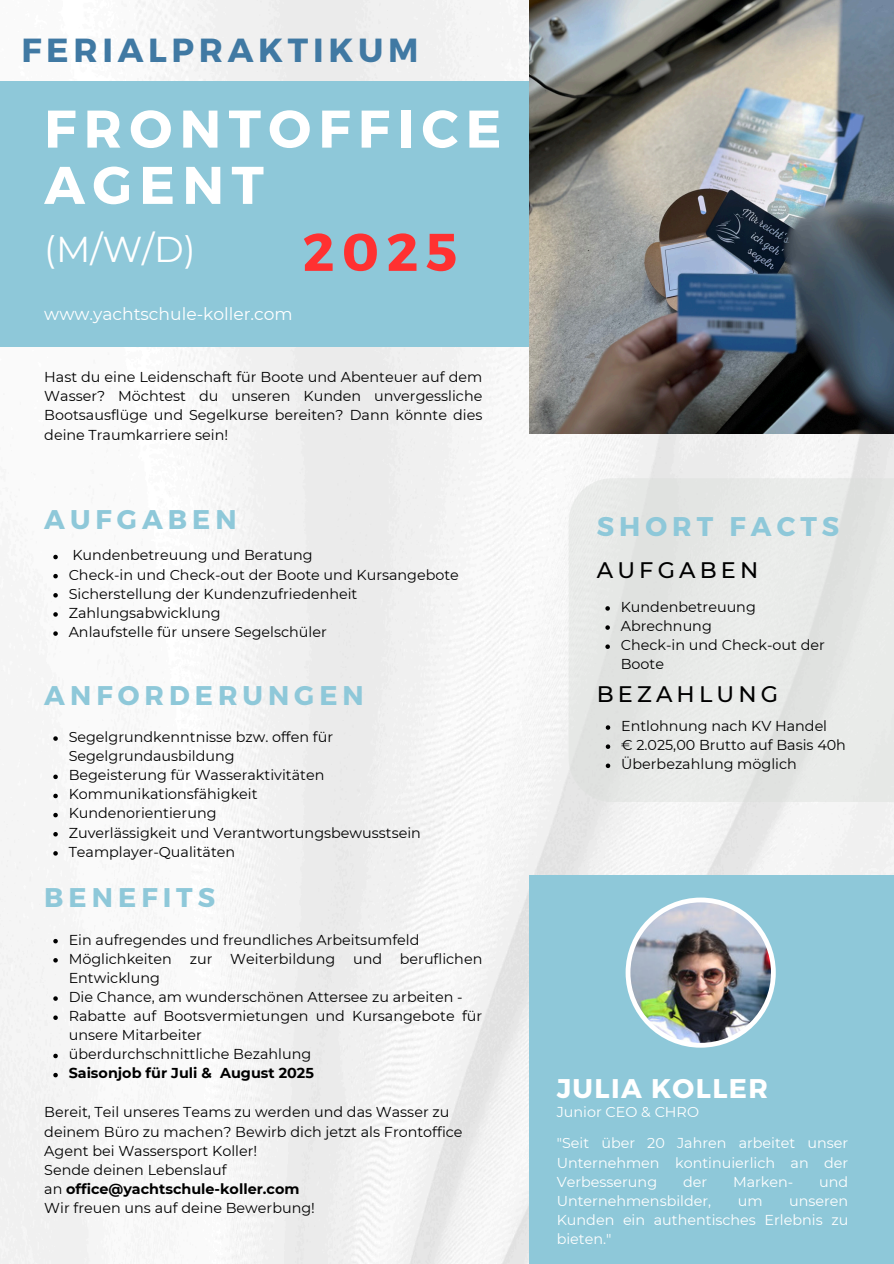
<style>
.page{position:relative;width:894px;height:1264px;background:#fff}
.page>*{position:absolute;margin:0;border:0;box-sizing:border-box;transform-origin:0 0}
.t1{font:700 52.95px/56.2px "Montserrat";letter-spacing:.14em;color:#fff}
.t2{font:700 52.95px "Montserrat";color:#ff3131}
.t3{font:35.85px "Montserrat";color:#fff}
.t4{font:700 33.45px "Montserrat";letter-spacing:.14em;color:#4079a3}
.t5{font:700 27px "Montserrat";letter-spacing:.185em;color:#8ec8d9}
.t6{font:700 27px "Montserrat";letter-spacing:.055em;color:#fff}
.t7{font:500 22.35px "Montserrat";letter-spacing:.185em;color:#000}
.t8{font:17.1px "Montserrat";color:#fff}
.t9{font:14.4px/19.2px "Montserrat";color:#000}
.t10{font:14.4px/19.2px "Montserrat";color:#fff}
.t11{font:700 14.4px "Montserrat";color:#000}
.s1{font-weight:700}
</style>
<div class="page">
<img style="left:0;top:0;width:893px;height:1263px">
<div style="left:0;top:82px;width:614px;height:265px;background:#8ec8d9"></div>
<img style="left:529px;top:0;width:364px;height:433px">
<div style="left:568px;top:478px;width:325px;height:324px;background:#e7e8e7"></div>
<div style="left:529px;top:875px;width:364px;height:388px;background:#8ec8d9"></div>
<svg style="left:625px;top:897px;width:150px;height:150px;background:#edf1f3"></svg>
<img style="left:630px;top:902px;width:140px;height:140px;border-radius:50%">
<svg style="left:53px;top:736px;width:5px;height:4px"></svg>
<svg style="left:53px;top:774px;width:5px;height:5px"></svg>
<svg style="left:53px;top:793px;width:5px;height:5px"></svg>
<svg style="left:53px;top:812px;width:5px;height:5px"></svg>
<svg style="left:53px;top:832px;width:5px;height:4px"></svg>
<svg style="left:53px;top:851px;width:5px;height:4px"></svg>
<svg style="left:605px;top:606px;width:4px;height:4px"></svg>
<svg style="left:605px;top:625px;width:4px;height:5px"></svg>
<svg style="left:605px;top:644px;width:4px;height:5px"></svg>
<svg style="left:605px;top:725px;width:5px;height:4px"></svg>
<svg style="left:605px;top:744px;width:5px;height:5px"></svg>
<svg style="left:605px;top:763px;width:5px;height:5px"></svg>
<svg style="left:53px;top:555px;width:5px;height:4px"></svg>
<svg style="left:53px;top:574px;width:5px;height:4px"></svg>
<svg style="left:53px;top:593px;width:5px;height:4px"></svg>
<svg style="left:53px;top:612px;width:5px;height:4px"></svg>
<svg style="left:53px;top:631px;width:5px;height:5px"></svg>
<svg style="left:53px;top:938px;width:5px;height:5px"></svg>
<svg style="left:53px;top:958px;width:5px;height:4px"></svg>
<svg style="left:53px;top:996px;width:5px;height:4px"></svg>
<svg style="left:53px;top:1015px;width:5px;height:4px"></svg>
<svg style="left:53px;top:1053px;width:5px;height:5px"></svg>
<svg style="left:53px;top:1072px;width:5px;height:5px"></svg>
<h3 class="t4" style="left:21px;top:28px;width:398px">FERIALPRAKTIKUM</h3>
<h1 class="t1" style="left:44px;top:98px;width:458px">FRONTOFFICE<br>AGENT</h1>
<h2 class="t3" style="left:44px;top:228px;width:153px">(M/W/D)</h2>
<p class="t8" style="left:44px;top:303px;width:250px">www.yachtschule-koller.com</p>
<h1 class="t2" style="left:302px;top:217px;width:156px">2025</h1>
<p class="t9" style="left:44px;top:367px;width:439px;text-align:justify">Hast du eine Leidenschaft für Boote und Abenteuer auf dem Wasser? Möchtest du unseren Kunden unvergessliche Bootsausflüge und Segelkurse bereiten? Dann könnte dies deine Traumkarriere sein!</p>
<h3 class="t5" style="left:44px;top:501px;width:194px">AUFGABEN</h3>
<p class="t9" style="left:69px;top:545px;width:391px">Kundenbetreuung und Beratung<br>Check-in und Check-out der Boote und Kursangebote Sicherstellung der Kundenzufriedenheit Zahlungsabwicklung<br>Anlaufstelle für unsere Segelschüler</p>
<h3 class="t5" style="left:44px;top:677px;width:321px">ANFORDERUNGEN</h3>
<p class="t9" style="left:69px;top:727px;width:353px">Segelgrundkenntnisse bzw. offen für<br>Segelgrundausbildung<br>Begeisterung für Wasseraktivitäten<br>Kommunikationsfähigkeit<br>Kundenorientierung<br>Zuverlässigkeit und Verantwortungsbewusstsein<br>Teamplayer-Qualitäten</p>
<h3 class="t5" style="left:44px;top:880px;width:172px">BENEFITS</h3>
<p class="t9" style="left:69px;top:929px;width:415px">Ein aufregendes und freundliches Arbeitsumfeld Möglichkeiten zur Weiterbildung und beruflichen Entwicklung<br>Die Chance, am wunderschönen Attersee zu arbeiten - Rabatte auf Bootsvermietungen und Kursangebote für unsere Mitarbeiter<br>überdurchschnittliche Bezahlung</p>
<p class="t11" style="left:69px;top:1064px;width:247px">Saisonjob für Juli &amp; August 2025</p>
<p class="t9" style="left:44px;top:1102px;width:419px">Bereit, Teil unseres Teams zu werden und das Wasser zu deinem Büro zu machen? Bewirb dich jetzt als Frontoffice Agent bei Wassersport Koller!<br>Sende deinen Lebenslauf<br>an <span class="s1">office@yachtschule-koller.com<br></span>Wir freuen uns auf deine Bewerbung!</p>
<h3 class="t5" style="left:596px;top:508px;width:244px">SHORT FACTS</h3>
<h3 class="t7" style="left:596px;top:556px;width:163px">AUFGABEN</h3>
<p class="t9" style="left:620px;top:597px;width:206px">Kundenbetreuung<br>Abrechnung<br>Check-in und Check-out der<br>Boote</p>
<h3 class="t7" style="left:596px;top:680px;width:183px">BEZAHLUNG</h3>
<p class="t9" style="left:621px;top:716px;width:226px">Entlohnung nach KV Handel<br>€ 2.025,00 Brutto auf Basis 40h<br>Überbezahlung möglich</p>
<h3 class="t6" style="left:556px;top:1070px;width:213px">JULIA KOLLER</h3>
<p class="t10" style="left:556px;top:1096px;width:293px;line-height:30.9px">Junior CEO &amp; CHRO<br>"Seit über 20 Jahren arbeitet unser</p>
<p class="t10" style="left:556px;top:1152px;width:293px">Unternehmen kontinuierlich an der<br>Verbesserung</p>
<p class="t10" style="left:682px;top:1171px;width:26px">der</p>
<p class="t10" style="left:732px;top:1171px;width:62px">Marken-</p>
<p class="t10" style="left:819px;top:1171px;width:31px">und</p>
<p class="t10" style="left:556px;top:1190px;width:156px">Unternehmensbilder,</p>
<p class="t10" style="left:737px;top:1190px;width:26px">um</p>
<p class="t10" style="left:556px;top:1190px;width:293px;text-align:justify;text-indent:232px">unseren Kunden ein authentisches Erlebnis zu bieten."</p>
</div>
